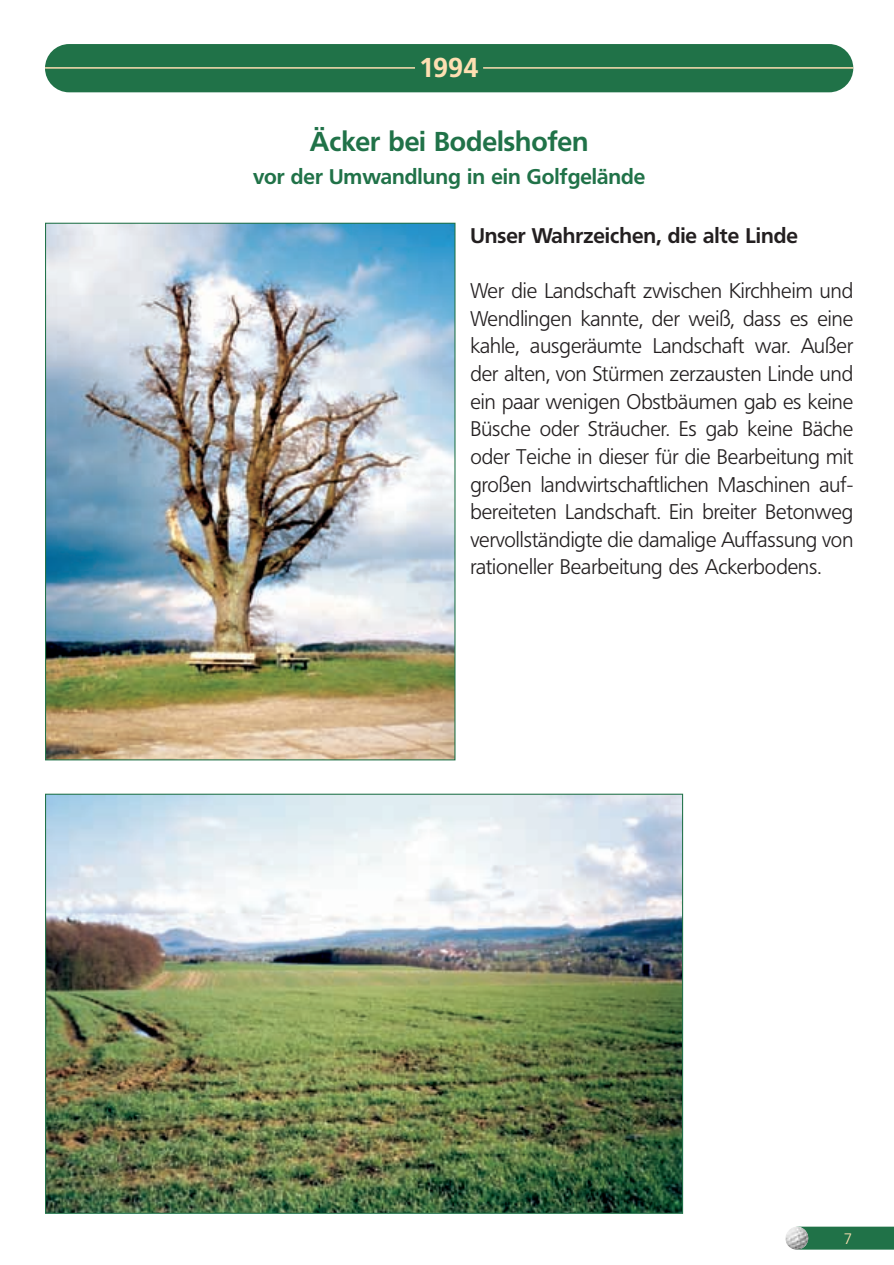
<style>
.page{position:relative;width:894px;height:1265px;background:#fff}
.page>*{position:absolute;margin:0;border:0;box-sizing:border-box;transform-origin:0 0}
.t1{font:700 27px "Frutiger BQ";color:#207248}
.t2{font:700 27px "Frutiger BQ";color:#fedfb2}
.t3{font:300 21px/27.6px "Frutiger BQ";color:#231f20;text-align:justify}
.t4{font:700 21px "Frutiger BQ";color:#207248}
.t5{font:700 21px "Frutiger BQ";color:#231f20}
.t6{font:300 15px "Frutiger BQ";color:#fedfb2}
</style>
<div class="page">
<img style="left:45px;top:44px;width:849px;height:1206px">
<p class="t2" style="left:419px;top:57px;width:61px">1994</p>
<p class="t1" style="left:310px;top:130px;width:280px">Äcker bei Bodelshofen</p>
<p class="t4" style="left:253px;top:168px;width:393px">vor der Umwandlung in ein Golfgelände</p>
<p class="t5" style="left:470px;top:227px;width:329px">Unser Wahrzeichen, die alte Linde</p>
<p class="t3" style="left:470px;top:279px;width:384px">Wer die Landschaft zwischen Kirchheim und Wendlingen kannte, der weiß, dass es eine kahle, ausgeräumte Landschaft war. Außer der alten, von Stürmen zerzausten Linde und ein paar wenigen Obstbäumen gab es keine Büsche oder Sträucher. Es gab keine Bäche oder Teiche in dieser für die Bearbeitung mit großen landwirtschaftlichen Maschinen auf&shy;bereiteten Landschaft. Ein breiter Betonweg vervollständigte die damalige Auffassung von rationeller Bearbeitung des Ackerbodens.</p>
<p class="t6" style="left:843px;top:1233px;width:10px">7</p>
</div>
